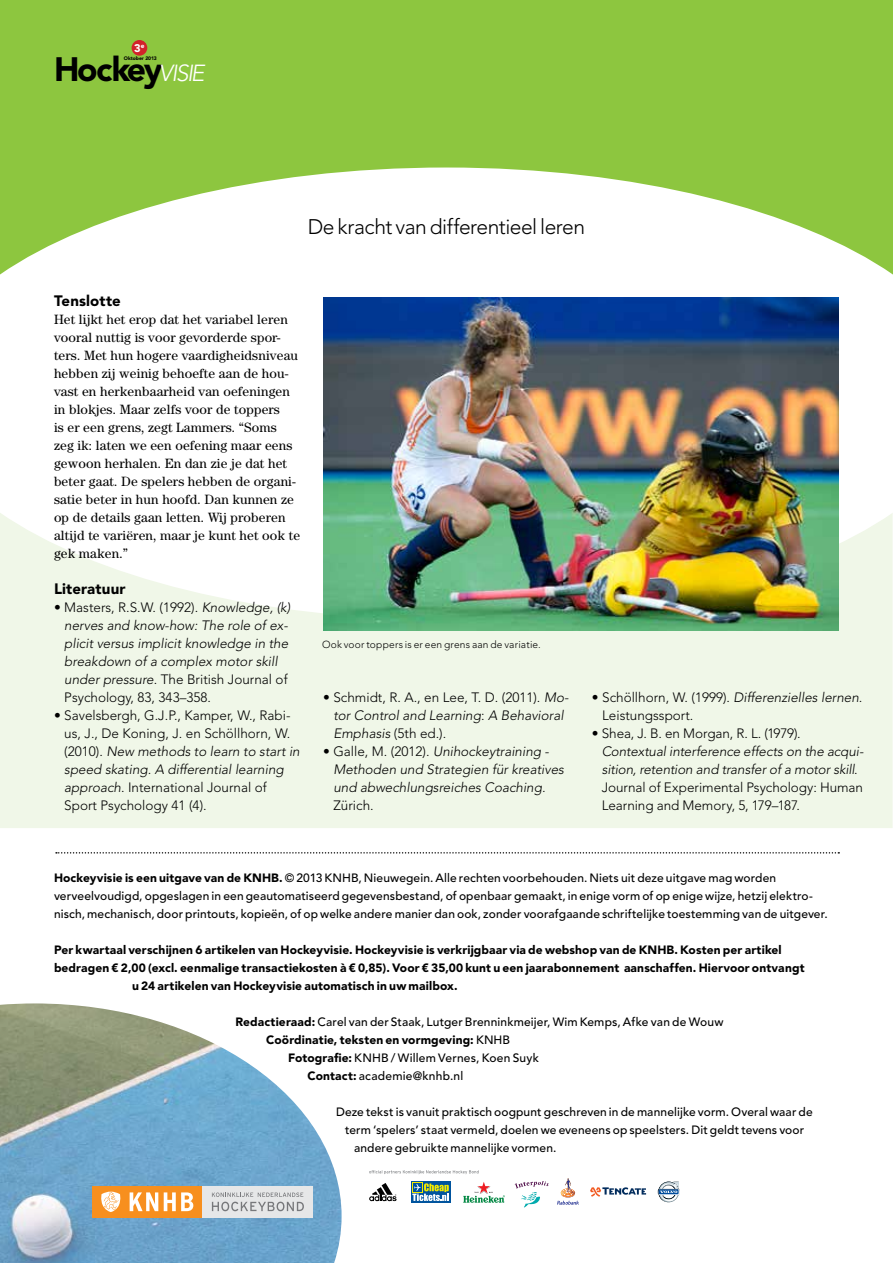
<style>
.page{position:relative;width:893px;height:1263px;background:#fff}
.page>*{position:absolute;margin:0;border:0;box-sizing:border-box;transform-origin:0 0}
.t1{font:900 33.6px "Avenir LT Std";letter-spacing:-.065em;color:#000}
.t2{font:300 21px "Avenir LT Std";letter-spacing:-.02em;color:#000}
.t3{font:900 15px "Avenir LT Std";letter-spacing:.01em;color:#000}
.t4{font:italic 300 13.5px/18px "Avenir LT Std";color:#000}
.t5{font:13.5px/18px "Century Std";letter-spacing:.01em;color:#000}
.t6{font:300 13.5px/18px "Avenir LT Std";color:#000}
.t7{font:500 12px/18px "Avenir LT Std";letter-spacing:.01em;color:#000}
.t8{font:900 12px "Avenir LT Std";letter-spacing:.01em;color:#000}
.t9{font:900 11.1px "Avenir LT Std";color:#fff}
.t10{font:300 10.2px "Avenir LT Std";letter-spacing:.02em;color:#000}
.t11{font:900 5.1px "Avenir LT Std";letter-spacing:-.015em;color:#000}
.s1{font-weight:300;font-style:italic;font-size:23.1px;color:#fff}
.s2{font-style:normal}
.s3{font-style:italic}
.s4{font-weight:900}
.s5{font-weight:500}
</style>
<div class="page">
<div style="left:0;top:620px;width:893px;height:208px;background:#f0f7e8"></div>
<div style="left:0;top:0;width:893px;height:167px;background:#8dc63f"></div>
<svg style="left:0;top:167px;width:893px;height:453px"></svg>
<img style="left:0;top:1003px;width:342px;height:260px">
<svg style="left:56px;top:852px;width:783px;height:1px"></svg>
<div style="left:92px;top:1186px;width:111px;height:31px;background:#f78f1e"></div>
<svg style="left:101px;top:1191px;width:20px;height:21px"></svg>
<svg style="left:130px;top:1192px;width:28px;height:19px"></svg>
<svg style="left:164px;top:1192px;width:29px;height:19px"></svg>
<div style="left:203px;top:1186px;width:110px;height:31px;background:#e6e7e8"></div>
<svg style="left:212px;top:1192px;width:92px;height:19px"></svg>
<svg style="left:369px;top:1170px;width:110px;height:4px"></svg>
<svg style="left:463px;top:1182px;width:42px;height:21px"></svg>
<svg style="left:369px;top:1183px;width:28px;height:18px"></svg>
<svg style="left:557px;top:1178px;width:22px;height:27px"></svg>
<svg style="left:590px;top:1187px;width:56px;height:10px"></svg>
<svg style="left:658px;top:1182px;width:22px;height:20px"></svg>
<svg style="left:515px;top:1181px;width:34px;height:26px"></svg>
<div style="left:411px;top:1181px;width:40px;height:21px;background:#00549e"></div>
<div style="left:412px;top:1182px;width:10px;height:10px;background:#f3ea00"></div>
<svg style="left:412px;top:1183px;width:37px;height:18px"></svg>
<div style="left:132px;top:40px;width:15px;height:16px;background:#d2232a;border-radius:50%"></div>
<img style="left:323px;top:297px;width:516px;height:333px">
<p class="t9" style="left:134px;top:41px;width:12px">3<sup>e</sup></p>
<h1 class="t1" style="left:54px;top:49px;width:152px">Hockey<span class="s1">VISIE</span></h1>
<p class="t11" style="left:124px;top:55px;width:34px">Oktober 2013</p>
<h2 class="t2" style="left:308px;top:214px;width:279px">De kracht van differentieel leren</h2>
<p class="t3" style="left:54px;top:292px;width:68px">Tenslotte</p>
<p class="t5" style="left:54px;top:310px;width:248px">Het lijkt het erop dat het variabel leren vooral nuttig is voor gevorderde spor&shy;ters. Met hun hogere vaardigheidsniveau hebben zij weinig behoefte aan de hou&shy;vast en herkenbaarheid van oefeningen in blokjes. Maar zelfs voor de toppers<br>is er een grens, zegt Lammers. “Soms zeg ik: laten we een oefening maar eens gewoon herhalen. En dan zie je dat het beter gaat. De spelers hebben de organi&shy;satie beter in hun hoofd. Dan kunnen ze op de details gaan letten. Wij proberen altijd te variëren, maar je kunt het ook te gek maken.”</p>
<p class="t3" style="left:54px;top:580px;width:73px">Literatuur</p>
<p class="t4" style="left:64px;top:599px;width:228px;text-indent:-10px"><span class="s2">• Masters, R.S.W. (1992).</span> Knowledge, (k) nerves and know-how: The role of ex&shy;plicit versus implicit knowledge in the breakdown of a complex motor skill under pressure<span class="s2">. The British Journal of Psychology, 83, 343–358.</span></p>
<p class="t6" style="left:64px;top:706px;width:237px;text-indent:-10px">• Savelsbergh, G.J.P., Kamper, W., Rabi&shy;us, J., De Koning, J. en Schöllhorn, W. (2010). <span class="s3">New methods to learn to start in speed skating. A differential learning approach</span>. International Journal of Sport Psychology 41 (4).</p>
<p class="t10" style="left:322px;top:638px;width:220px">Ook voor toppers is er een grens aan de variatie.</p>
<p class="t4" style="left:333px;top:689px;width:237px;text-indent:-10px"><span class="s2">• Schmidt, R. A., en Lee, T. D. (2011).</span> Mo&shy;tor Control and Learning<span class="s2">:</span> A Behavioral<br>Emphasis <span class="s2">(5th ed.).</span></p>
<p class="t4" style="left:333px;top:743px;width:232px;text-indent:-10px"><span class="s2">• Galle, M. (2012).</span> Unihockeytraining -<br>Methoden und Strategien für kreatives und abwechlungsreiches Coaching.</p>
<p class="t6" style="left:333px;top:796px;width:42px">Zürich.</p>
<p class="t6" style="left:602px;top:688px;width:262px;text-indent:-10px">• Schöllhorn, W. (1999). <span class="s3">Differenzielles lernen.<br></span>Leistungssport.</p>
<p class="t6" style="left:592px;top:724px;width:210px">• Shea, J. B. en Morgan, R. L. (1979).</p>
<p class="t4" style="left:602px;top:743px;width:263px">Contextual interference effects on the acqui&shy;sition, retention and transfer of a motor skill<span class="s2">.<br>Journal of Experimental Psychology: Human Learning and Memory, 5, 179–187.</span></p>
<p class="t7" style="left:54px;top:869px;width:775px"><span class="s4">Hockeyvisie is een uitgave van de KNHB.</span> © 2013 KNHB, Nieuwegein. Alle rechten voorbehouden. Niets uit deze uitgave mag worden verveelvoudigd, opgeslagen in een geautomatiseerd gegevensbestand, of openbaar gemaakt, in enige vorm of op enige wijze, hetzij elektro&shy;nisch, mechanisch, door printouts, kopieën, of op welke andere manier dan ook, zonder voorafgaande schriftelijke toestemming van de uitgever.</p>
<p class="t8" style="left:54px;top:943px;width:729px">Per kwartaal verschijnen 6 artikelen van Hockeyvisie. Hockeyvisie is verkrijgbaar via de webshop van de KNHB. Kosten per artikel</p>
<p class="t8" style="left:54px;top:961px;width:752px">bedragen € 2,00 (excl. eenmalige transactiekosten à € 0,85). Voor € 35,00 kunt u een jaarabonnement aanschaffen. Hiervoor ontvangt</p>
<p class="t8" style="left:132px;top:979px;width:327px">u 24 artikelen van Hockeyvisie automatisch in uw mailbox.</p>
<p class="t7" style="left:236px;top:1013px;width:490px"><span class="s4">Redactieraad:</span> Carel van der Staak, Lutger Brenninkmeijer, Wim Kemps, Afke van de Wouw</p>
<p class="t8" style="left:266px;top:1033px;width:245px">Coördinatie, teksten en vormgeving: <span class="s5">KNHB</span></p>
<p class="t7" style="left:288px;top:1049px;width:252px"><span class="s4">Fotografie:</span> KNHB / Willem Vernes, Koen Suyk</p>
<p class="t7" style="left:308px;top:1067px;width:157px"><span class="s4">Contact:</span> academie@knhb.nl</p>
<p class="t7" style="left:336px;top:1103px;width:478px">Deze tekst is vanuit praktisch oogpunt geschreven in de mannelijke vorm. Overal waar de</p>
<p class="t7" style="left:345px;top:1121px;width:461px">term ‘spelers’ staat vermeld, doelen we eveneens op speelsters. Dit geldt tevens voor</p>
<p class="t7" style="left:354px;top:1139px;width:204px">andere gebruikte mannelijke vormen.</p>
</div>
